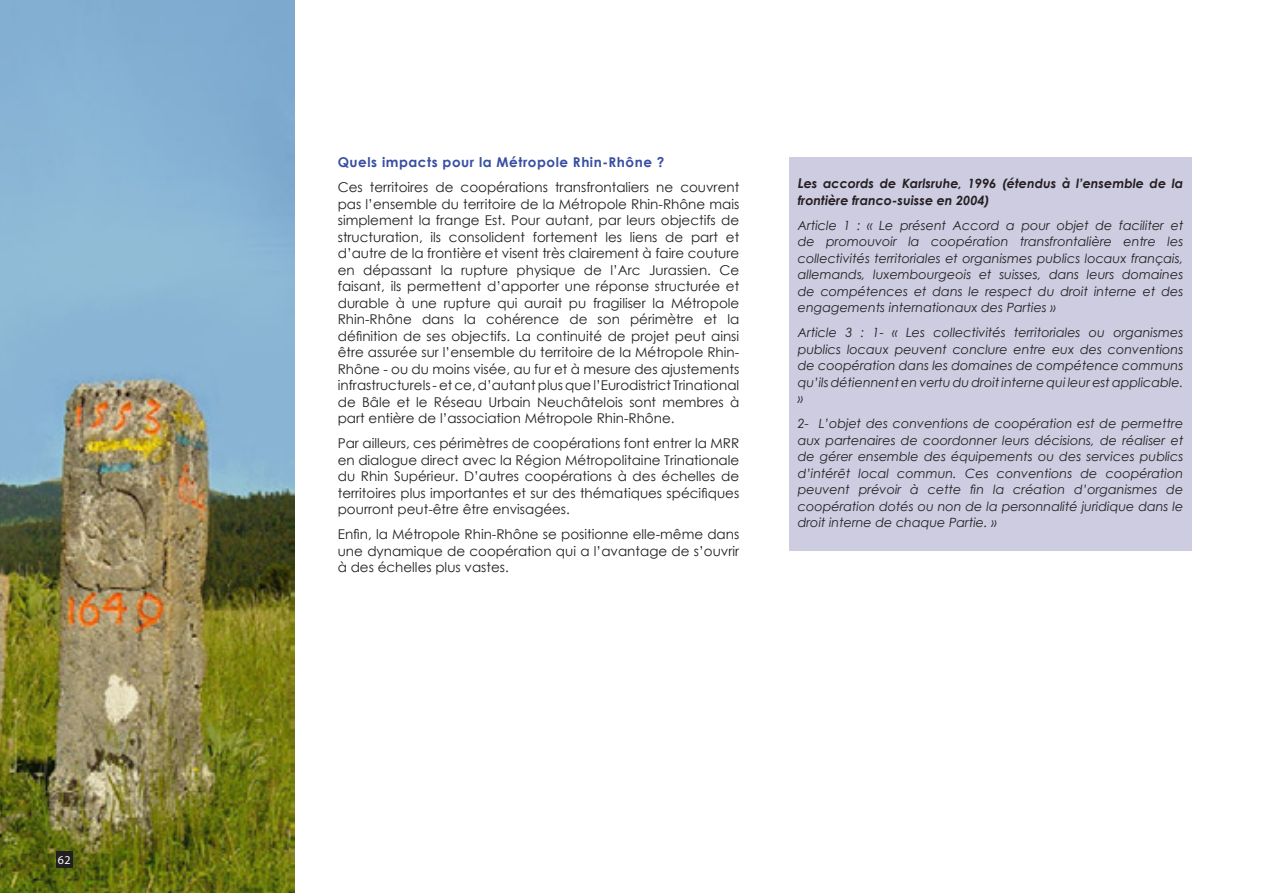
<style>
.page{position:relative;width:1263px;height:893px;background:#fff}
.page>*{position:absolute;margin:0;border:0;box-sizing:border-box;transform-origin:0 0}
.texte1{font:13.5px/16.5px "Century Gothic";color:#231f20;text-align:justify}
.titre_1{font:700 13.5px "Century Gothic";letter-spacing:.04em;color:#384ea1}
.texte1-2{font:italic 12.75px/16.5px "Century Gothic";color:#231f20;text-align:justify}
.texte1-3{font:italic 700 12.75px/16.5px "Century Gothic";color:#231f20}
.t1{font:12px "Myriad Pro";color:#fff}
.s1{font-size:13.5px}
</style>
<div class="page">
<div style="left:789px;top:157px;width:403px;height:394px;background:#cdcce1"></div>
<img style="left:0;top:0;width:294px;height:893px">
<div style="left:56px;top:851px;width:17px;height:16px;background:#231f20"></div>
<p class="t1" style="left:58px;top:852px;width:14px">62</p>
<p class="titre_1" style="left:338px;top:152px;width:328px">Quels impacts pour la Métropole Rhin-Rhône ?</p>
<p class="texte1" style="left:338px;top:179px;width:403px">Ces territoires de coopérations transfrontaliers ne couvrent pas l’ensemble du territoire de la Métropole Rhin-Rhône mais simplement la frange Est. Pour autant, par leurs objectifs de structuration, ils consolident fortement les liens de part et d’autre de la frontière et visent très clairement à faire couture en dépassant la rupture physique de l’Arc Jurassien. Ce faisant, ils permettent d’apporter une réponse structurée et durable à une rupture qui aurait pu fragiliser la Métropole Rhin-Rhône dans la cohérence de son périmètre et la définition de ses objectifs. La continuité de projet peut ainsi être assurée sur l’ensemble du territoire de la Métropole Rhin-Rhône - ou du moins visée, au fur et à mesure des ajustements infrastructurels ‑ et ce, d’autant plus que l’Eurodistrict Trinational de Bâle et le Réseau Urbain Neuchâtelois sont membres à part entière de l’association Métropole Rhin-Rhône.</p>
<p class="texte1" style="left:338px;top:435px;width:403px">Par ailleurs, ces périmètres de coopérations font entrer la MRR en dialogue direct avec la Région Métropolitaine Trinationale du Rhin Supérieur. D’autres coopérations à des échelles de territoires plus importantes et sur des thématiques spécifiques pourront peut-être être envisagées.</p>
<p class="texte1" style="left:338px;top:526px;width:403px">Enfin, la Métropole Rhin-Rhône se positionne elle-même dans une dynamique de coopération qui a l’avantage de s’ouvrir à des échelles plus vastes.</p>
<p class="texte1-3" style="left:798px;top:175px;width:387px"><span class="s1">L</span>es accords de Karlsruhe, 1996 (étendus à l’ensemble de la frontière franco-suisse en 2004)</p>
<p class="texte1-2" style="left:798px;top:216px;width:387px">Article 1 : « Le présent Accord a pour objet de faciliter et de promouvoir la coopération transfrontalière entre les collectivités territoriales et organismes publics locaux français, allemands, luxembourgeois et suisses, dans leurs domaines de compétences et dans le respect du droit interne et des engagements internationaux des Parties »</p>
<p class="texte1-2" style="left:798px;top:324px;width:387px">Article 3 : 1- « Les collectivités territoriales ou organismes publics locaux peuvent conclure entre eux des conventions de coopération dans les domaines de compétence communs qu’ils détiennent en vertu du droit interne qui leur est applicable. »</p>
<p class="texte1-2" style="left:798px;top:415px;width:387px">2- L’objet des conventions de coopération est de permettre aux partenaires de coordonner leurs décisions, de réaliser et de gérer ensemble des équipements ou des services publics d’intérêt local commun. Ces conventions de coopération peuvent prévoir à cette fin la création d’organismes de coopération dotés ou non de la personnalité juridique dans le droit interne de chaque Partie. »</p>
</div>
